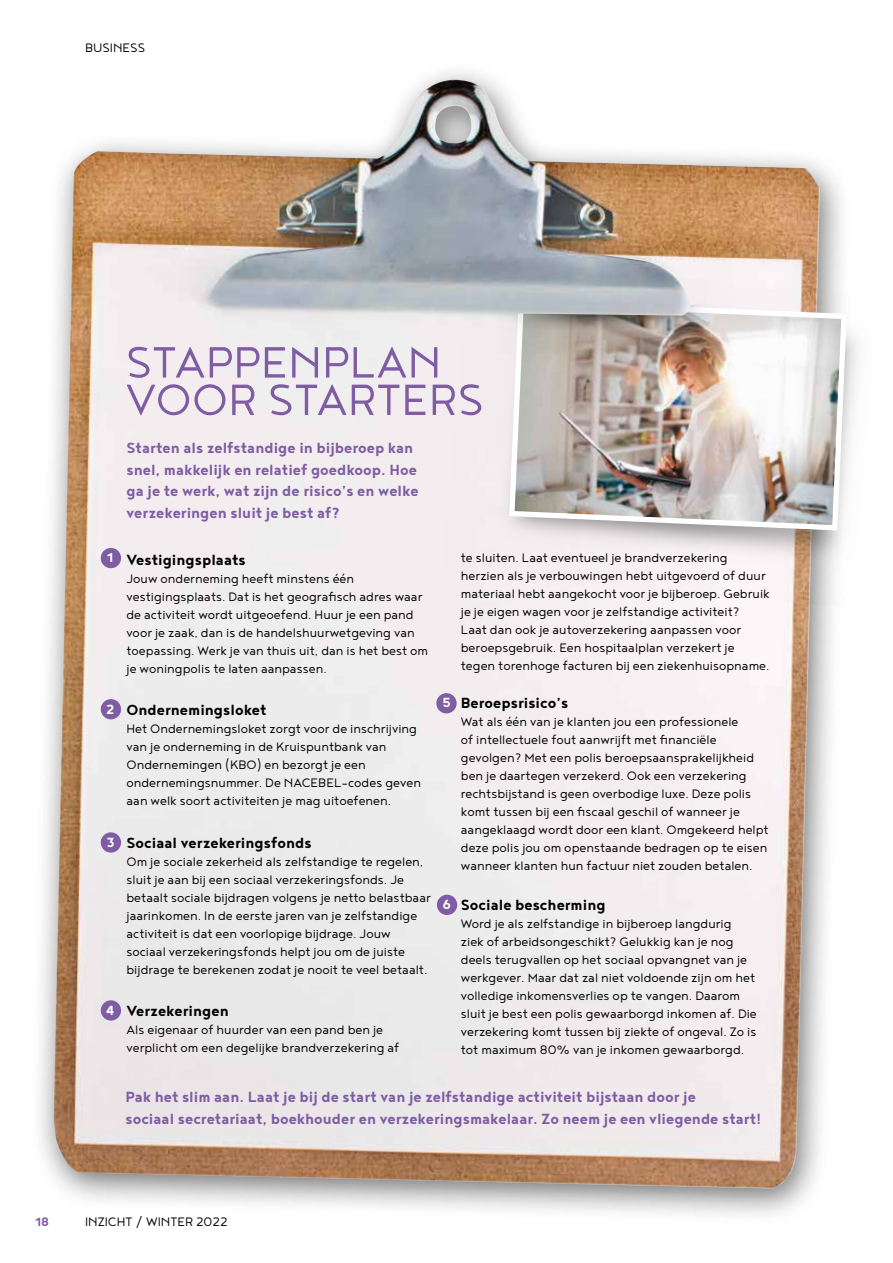
<style>
.page{position:relative;width:893px;height:1263px;background:#fff}
.page>*{position:absolute;margin:0;border:0;box-sizing:border-box;transform-origin:0 0}
.t1{font:300 53.55px "Noyh";color:#7f5ca3}
.t2{font:700 18px/21.6px "Noyh";color:#7f5ca3}
.t3{font:700 18px "Noyh";color:#000}
.t4{font:700 16.2px "Noyh";color:#fff}
.t5{font:300 15px/18px "Noyh";color:#000}
.t6{font:700 15px "Noyh";color:#7f5ca3}
</style>
<div class="page">
<div style="left:30px;top:60px;width:822px;height:1165px;background:#000;opacity:.55"></div>
<img style="left:53px;top:80px;width:767px;height:1108px">
<img style="left:442px;top:259px;width:416px;height:352px">
<img style="left:506px;top:297px;width:343px;height:236px">
<img style="left:496px;top:304px;width:222px;height:50px">
<img style="left:435px;top:254px;width:257px;height:62px">
<div style="left:101px;top:548px;width:20px;height:20px;background:#7f5ca3;border-radius:50%"></div>
<div style="left:101px;top:699px;width:20px;height:20px;background:#7f5ca3;border-radius:50%"></div>
<div style="left:101px;top:832px;width:20px;height:21px;background:#7f5ca3;border-radius:50%"></div>
<div style="left:436px;top:693px;width:21px;height:20px;background:#7f5ca3;border-radius:50%"></div>
<div style="left:437px;top:895px;width:20px;height:20px;background:#7f5ca3;border-radius:50%"></div>
<div style="left:101px;top:1000px;width:20px;height:20px;background:#7f5ca3;border-radius:50%"></div>
<p class="t5" style="left:85px;top:38px;width:62px">BUSINESS</p>
<h1 class="t1" style="left:125px;top:333px;width:317px">STAPPENPLAN</h1>
<h1 class="t1" style="left:125px;top:370px;width:360px">VOOR STARTERS</h1>
<p class="t2" style="left:126px;top:437px;width:294px">Starten als zelfstandige in bijberoep kan snel, makkelijk en relatief goedkoop. Hoe ga je te werk, wat zijn de risico’s en welke verzekeringen sluit je best af?</p>
<p class="t4" style="left:107px;top:548px;width:8px">1</p>
<p class="t4" style="left:106px;top:700px;width:10px">2</p>
<p class="t4" style="left:107px;top:833px;width:9px">3</p>
<p class="t4" style="left:106px;top:1001px;width:10px">4</p>
<p class="t3" style="left:126px;top:549px;width:121px">Vestigingsplaats</p>
<p class="t5" style="left:126px;top:569px;width:303px">Jouw onderneming heeft minstens één vestigingsplaats. Dat is het geografisch adres waar de activiteit wordt uitgeoefend. Huur je een pand voor je zaak, dan is de handelshuurwetgeving van toepassing. Werk je van thuis uit, dan is het best om je woningpolis te laten aanpassen.</p>
<p class="t3" style="left:126px;top:699px;width:142px">Ondernemingsloket</p>
<p class="t5" style="left:126px;top:719px;width:296px">Het Ondernemingsloket zorgt voor de inschrijving van je onderneming in de Kruispuntbank van Ondernemingen (KBO) en bezorgt je een ondernemingsnummer. De NACEBEL-codes geven aan welk soort activiteiten je mag uitoefenen.</p>
<p class="t3" style="left:126px;top:832px;width:187px">Sociaal verzekeringsfonds</p>
<p class="t5" style="left:126px;top:852px;width:306px">Om je sociale zekerheid als zelfstandige te regelen, sluit je aan bij een sociaal verzekeringsfonds. Je betaalt sociale bijdragen volgens je netto belastbaar jaarinkomen. In de eerste jaren van je zelfstandige activiteit is dat een voorlopige bijdrage. Jouw sociaal verzekeringsfonds helpt jou om de juiste bijdrage te berekenen zodat je nooit te veel betaalt.</p>
<p class="t3" style="left:126px;top:1001px;width:104px">Verzekeringen</p>
<p class="t5" style="left:126px;top:1021px;width:274px">Als eigenaar of huurder van een pand ben je verplicht om een degelijke brandverzekering af</p>
<p class="t4" style="left:442px;top:693px;width:10px">5</p>
<p class="t4" style="left:443px;top:895px;width:10px">6</p>
<p class="t5" style="left:461px;top:548px;width:310px">te sluiten. Laat eventueel je brandverzekering herzien als je verbouwingen hebt uitgevoerd of duur materiaal hebt aangekocht voor je bijberoep. Gebruik je je eigen wagen voor je zelfstandige activiteit?<br>Laat dan ook je autoverzekering aanpassen voor beroepsgebruik. Een hospitaalplan verzekert je tegen torenhoge facturen bij een ziekenhuisopname.</p>
<p class="t3" style="left:461px;top:693px;width:109px">Beroepsrisico’s</p>
<p class="t5" style="left:461px;top:713px;width:309px">Wat als één van je klanten jou een professionele<br>of intellectuele fout aanwrijft met financiële gevolgen? Met een polis beroepsaansprakelijkheid ben je daartegen verzekerd. Ook een verzekering rechtsbijstand is geen overbodige luxe. Deze polis komt tussen bij een fiscaal geschil of wanneer je aangeklaagd wordt door een klant. Omgekeerd helpt deze polis jou om openstaande bedragen op te eisen wanneer klanten hun factuur niet zouden betalen.</p>
<p class="t3" style="left:461px;top:894px;width:146px">Sociale bescherming</p>
<p class="t5" style="left:461px;top:914px;width:297px">Word je als zelfstandige in bijberoep langdurig ziek of arbeidsongeschikt? Gelukkig kan je nog deels terugvallen op het sociaal opvangnet van je werkgever. Maar dat zal niet voldoende zijn om het volledige inkomensverlies op te vangen. Daarom sluit je best een polis gewaarborgd inkomen af. Die verzekering komt tussen bij ziekte of ongeval. Zo is tot maximum 80% van je inkomen gewaarborgd.</p>
<p class="t2" style="left:125px;top:1086px;width:637px">Pak het slim aan. Laat je bij de start van je zelfstandige activiteit bijstaan door je<br>sociaal secretariaat, boekhouder en verzekeringsmakelaar. Zo neem je een vliegende start!</p>
<p class="t6" style="left:35px;top:1213px;width:15px">18</p>
<p class="t5" style="left:85px;top:1212px;width:144px">INZICHT / WINTER 2022</p>
</div>
